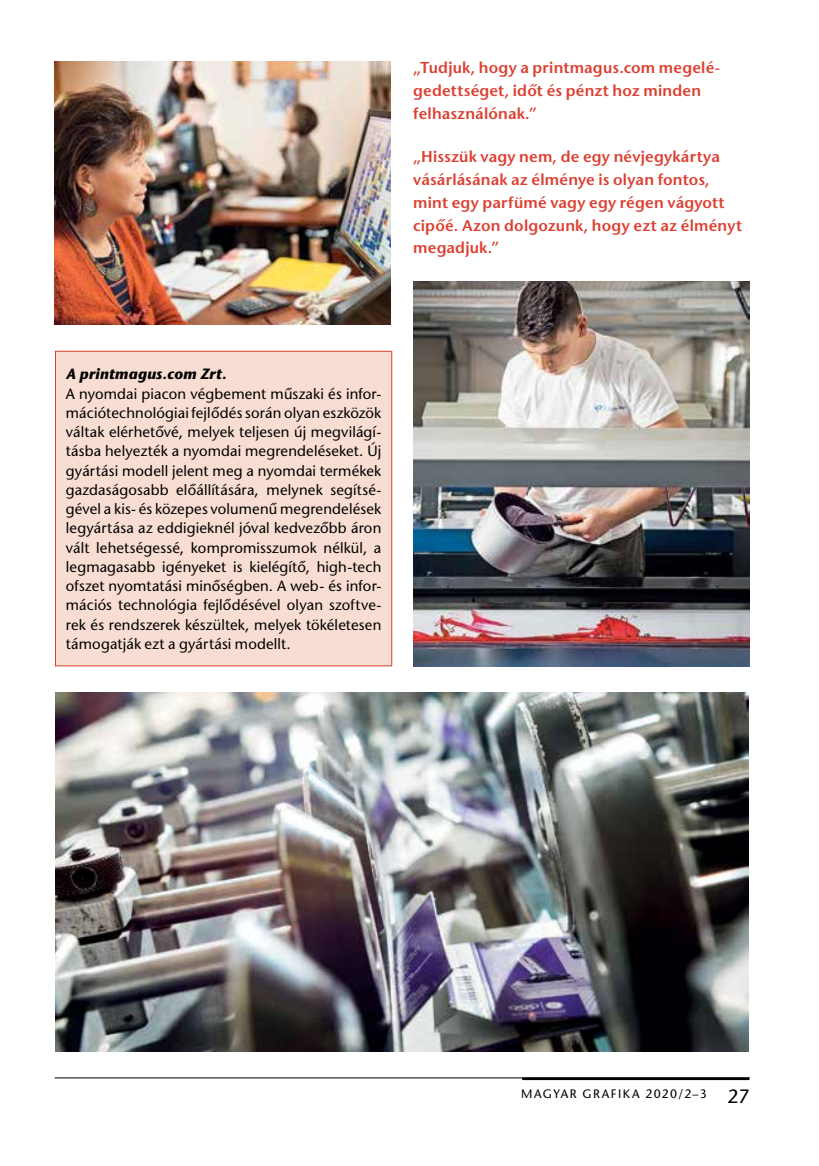
<style>
.page{position:relative;width:819px;height:1166px;background:#fff}
.page>*{position:absolute;margin:0;border:0;box-sizing:border-box;transform-origin:0 0}
.t1{font:600 15.75px/22.8px "ITC Stone Sans";letter-spacing:.01em;color:#dc4133}
.t2{font:14.88px/19.2px "ITC Stone Sans";letter-spacing:.01em;color:#000;text-align:justify}
.t3{font:italic 700 14.88px "ITC Stone Sans";letter-spacing:.015em;color:#000}
.t4{font:12.25px "ITC Stone Sans";letter-spacing:.12em;color:#000}
.s1{font-size:19.25px}
</style>
<div class="page">
<hr style="left:55px;top:1077px;width:694px;height:1px;background:#000">
<hr style="left:522px;top:1077px;width:227px;height:3px;background:#000">
<div style="left:55px;top:351px;width:337px;height:315px;background:#f8ded2"></div>
<div style="left:55px;top:351px;width:337px;height:315px;border:1px solid #dc4133"></div>
<img style="left:55px;top:62px;width:336px;height:263px">
<img style="left:55px;top:693px;width:693px;height:359px">
<img style="left:413px;top:281px;width:336px;height:385px">
<p class="t1" style="left:413px;top:58px;width:308px">„Tudjuk, hogy a printmagus.com megelé&shy;gedettséget, időt és pénzt hoz minden felhasználónak.”</p>
<p class="t1" style="left:413px;top:148px;width:330px">„Hisszük vagy nem, de egy névjegykártya vásárlásának az élménye is olyan fontos, mint egy parfümé vagy egy régen vágyott cipőé. Azon dolgozunk, hogy ezt az élményt megadjuk.”</p>
<p class="t3" style="left:66px;top:366px;width:162px">A printmagus.com Zrt.</p>
<p class="t2" style="left:66px;top:386px;width:317px">A nyomdai piacon végbement műszaki és infor&shy;mációtechnológiai fejlődés során olyan eszközök váltak elérhetővé, melyek teljesen új megvilágí&shy;tásba helyezték a nyomdai megrendeléseket. Új gyártási modell jelent meg a nyomdai termékek gazdaságosabb előállítására, melynek segítsé&shy;gével a kis- és közepes volumenű megrendelések legyártása az eddigieknél jóval kedvezőbb áron vált lehetségessé, kompromisszumok nélkül, a legmagasabb igényeket is kielégítő, high-tech ofszet nyomtatási minőségben. A web- és infor&shy;mációs technológia fejlődésével olyan szoftve&shy;rek és rendszerek készültek, melyek tökéletesen támogatják ezt a gyártási modellt.</p>
<p class="t4" style="left:521px;top:1087px;width:230px">MAGYAR GRAFIKA 2020/2–3 <span class="s1">27</span></p>
</div>
